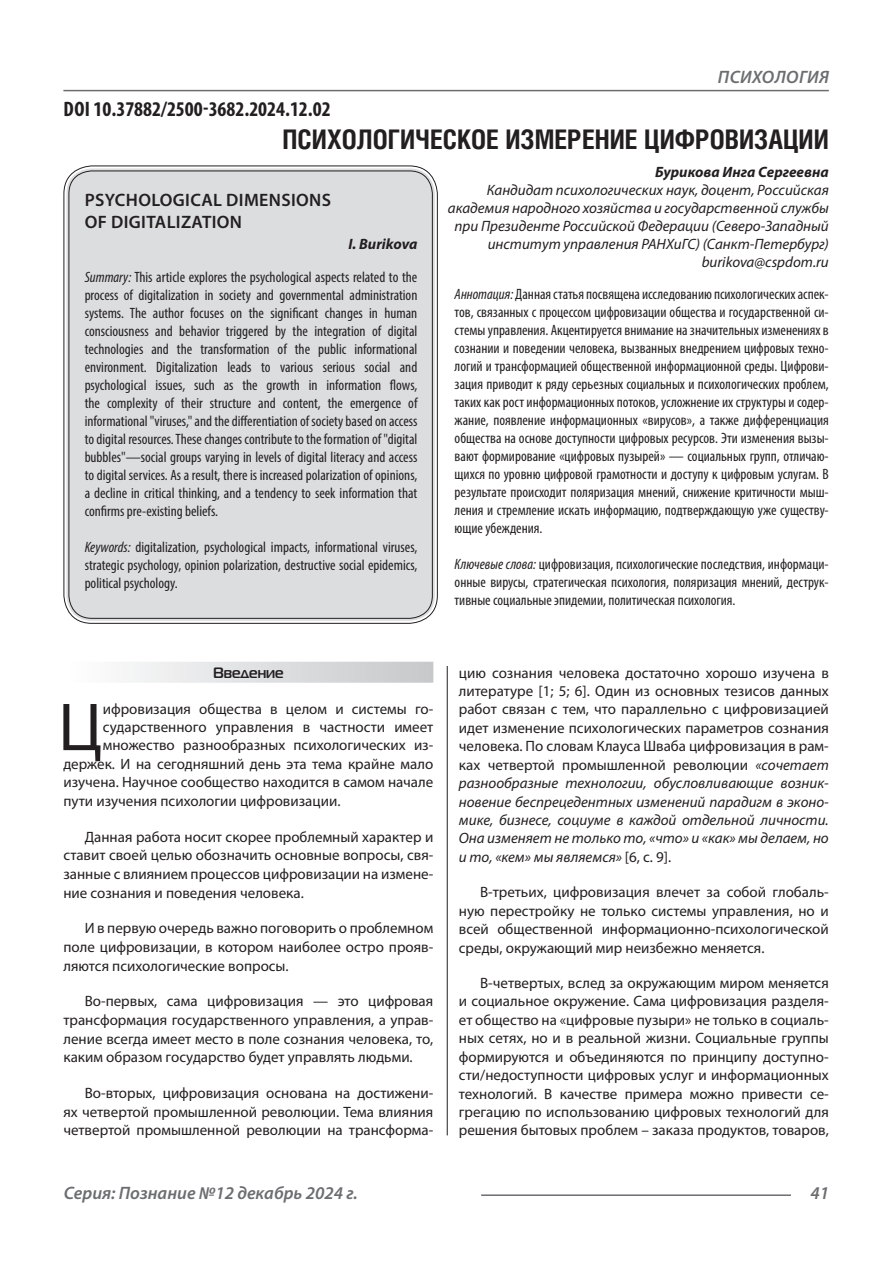
<style>
.page{position:relative;width:893px;height:1263px;background:#fff}
.page>*{position:absolute;margin:0;border:0;box-sizing:border-box;transform-origin:0 0}
.Статья_текст_первый{font:68.4px "Myriad Pro";color:#231f20}
.Статья_название{font:700 27px "Helios Cond C";color:#231f20}
.ДОИ{font:700 condensed 21px "Myriad Pro";color:#231f20}
.Статья_название_англ{font:600 18px "Myriad Pro";letter-spacing:.02em;color:#231f20}
.t1{font:italic 600 18px "Myriad Pro";color:#6c6d70}
.t2{font:italic 600 18px "Myriad Pro";letter-spacing:.02em;color:#6c6d70}
.Статья_текст{font:15px/18.5px "Myriad Pro";color:#231f20;text-align:justify}
.Статья_аннотация_тек{font:condensed 15px/18px "Myriad Pro";color:#231f20;text-align:justify}
.Статья_аннотация_анг{font:condensed 15px/18px "Myriad Pro";color:#231f20;text-align:justify}
.Статья_текст_первый-2{font:15px "Myriad Pro";color:#231f20}
.Статья_автор_инфо{font:italic 15px/18px "Myriad Pro";color:#231f20;text-align:right}
.Статья_автор_инфо-2{font:italic 700 15px "Myriad Pro";color:#231f20}
.Статья_автор_англ{font:italic 700 15px "Myriad Pro";color:#231f20}
.Статья_подзаголовок{font:700 15px "Magistral C";color:#231f20}
.s1{font-style:italic}
</style>
<div class="page">
<hr style="left:447px;top:128px;width:1px;height:1007px;background:#231f20">
<hr style="left:63px;top:90px;width:766px;height:1px;background:#6c6d70">
<hr style="left:481px;top:1194px;width:310px;height:2px;background:#6c6d70">
<div style="left:443px;top:128px;width:10px;height:538px;background:#fff"></div>
<div style="left:66px;top:168px;width:369px;height:453px;background:#dcdddf;border-radius:26px"></div>
<div style="left:63px;top:662px;width:370px;height:21px;background:linear-gradient(to right,#fefeff,#c6c8ca)"></div>
<p class="ДОИ" style="left:64px;top:96px;width:269px">DOI 10.37882/2500-3682.2024.12.02</p>
<p class="t2" style="left:718px;top:66px;width:113px">ПСИХОЛОГИЯ</p>
<p class="Статья_название" style="left:283px;top:124px;width:548px">ПСИХОЛОГИЧЕСКОЕ ИЗМЕРЕНИЕ ЦИФРОВИЗАЦИИ</p>
<p class="Статья_автор_инфо-2" style="left:655px;top:162px;width:175px">Бурикова Инга Сергеевна</p>
<p class="Статья_автор_инфо" style="left:448px;top:180px;width:382px">Кандидат психологических наук, доцент, Российская академия народного хозяйства и государственной службы при Президенте Российской Федерации (Северо-Западный институт управления РАНХиГС) (Санкт-Петербург)</p>
<p class="Статья_автор_инфо" style="left:702px;top:252px;width:129px">burikova@cspdom.ru</p>
<p class="Статья_аннотация_тек" style="left:455px;top:285px;width:376px"><span class="s1">Аннотация:</span> Данная статья посвящена исследованию психологических аспек&shy;тов, связанных с процессом цифровизации общества и государственной си&shy;стемы управления. Акцентируется внимание на значительных изменениях в сознании и поведении человека, вызванных внедрением цифровых техно&shy;логий и трансформацией общественной информационной среды. Цифрови&shy;зация приводит к ряду серьезных социальных и психологических проблем, таких как рост информационных потоков, усложнение их структуры и содер&shy;жание, появление информационных «вирусов», а также дифференциация общества на основе доступности цифровых ресурсов. Эти изменения вызы&shy;вают формирование «цифровых пузырей» — социальных групп, отличаю&shy;щихся по уровню цифровой грамотности и доступу к цифровым услугам. В результате происходит поляризация мнений, снижение критичности мыш&shy;ления и стремление искать информацию, подтверждающую уже существу&shy;ющие убеждения.</p>
<p class="Статья_аннотация_тек" style="left:455px;top:555px;width:376px"><span class="s1">Ключевые слова:</span> цифровизация, психологические последствия, информаци&shy;онные вирусы, стратегическая психология, поляризация мнений, деструк&shy;тивные социальные эпидемии, политическая психология.</p>
<p class="Статья_название_англ" style="left:85px;top:188px;width:248px">PSYCHOLOGICAL DIMENSIONS</p>
<p class="Статья_название_англ" style="left:85px;top:210px;width:159px">OF DIGITALIZATION</p>
<p class="Статья_автор_англ" style="left:348px;top:235px;width:70px">I. Burikova</p>
<p class="Статья_аннотация_анг" style="left:85px;top:268px;width:334px"><span class="s1">Summary:</span> This article explores the psychological aspects related to the process of digitalization in society and governmental administration systems. The author focuses on the significant changes in human consciousness and behavior triggered by the integration of digital technologies and the transformation of the public informational environment. Digitalization leads to various serious social and psychological issues, such as the growth in information flows, the complexity of their structure and content, the emergence of informational "viruses," and the differentiation of society based on access to digital resources. These changes contribute to the formation of "digital bubbles"—social groups varying in levels of digital literacy and access to digital services. As a result, there is increased polarization of opinions, a decline in critical thinking, and a tendency to seek information that confirms pre-existing beliefs.</p>
<p class="Статья_аннотация_анг" style="left:85px;top:538px;width:334px"><span class="s1">Keywords:</span> digitalization, psychological impacts, informational viruses, strategic psychology, opinion polarization, destructive social epidemics, political psychology.</p>
<p class="Статья_подзаголовок" style="left:213px;top:664px;width:72px">Введение</p>
<p class="Статья_текст_первый" style="left:58px;top:685px;width:46px">Ц</p>
<p class="Статья_текст_первый-2" style="left:103px;top:700px;width:332px">ифровизация общества в целом и системы го-</p>
<p class="Статья_текст_первый-2" style="left:103px;top:718px;width:332px">сударственного управления в частности имеет</p>
<p class="Статья_текст_первый-2" style="left:103px;top:736px;width:332px">множество разнообразных психологических из-</p>
<p class="Статья_текст_первый-2" style="left:63px;top:754px;width:371px">держек. И на сегодняшний день эта тема крайне мало</p>
<p class="Статья_текст_первый-2" style="left:63px;top:773px;width:371px">изучена. Научное сообщество находится в самом начале</p>
<p class="Статья_текст_первый-2" style="left:63px;top:792px;width:279px">пути изучения психологии цифровизации.</p>
<p class="Статья_текст" style="left:63px;top:827px;width:371px;text-indent:21px">Данная работа носит скорее проблемный характер и ставит своей целью обозначить основные вопросы, свя&shy;занные с влиянием процессов цифровизации на измене&shy;ние сознания и поведения человека.</p>
<p class="Статья_текст" style="left:63px;top:919px;width:371px;text-indent:21px">И в первую очередь важно поговорить о проблемном поле цифровизации, в котором наиболее остро прояв&shy;ляются психологические вопросы.</p>
<p class="Статья_текст" style="left:63px;top:992px;width:371px;text-indent:21px">Во-первых, сама цифровизация — это цифровая трансформация государственного управления, а управ&shy;ление всегда имеет место в поле сознания человека, то, каким образом государство будет управлять людьми.</p>
<p class="Статья_текст" style="left:63px;top:1083px;width:371px;text-indent:21px">Во-вторых, цифровизация основана на достижени&shy;ях четвертой промышленной революции. Тема влияния четвертой промышленной революции на трансформа-</p>
<p class="Статья_текст" style="left:459px;top:663px;width:371px">цию сознания человека достаточно хорошо изучена в литературе [1; 5; 6]. Один из основных тезисов данных работ связан с тем, что параллельно с цифровизацией идет изменение психологических параметров сознания человека. По словам Клауса Шваба цифровизация в рам&shy;ках четвертой промышленной революции <span class="s1">«сочетает разнообразные технологии, обусловливающие возник&shy;новение беспрецедентных изменений парадигм в эконо&shy;мике, бизнесе, социуме в каждой отдельной личности.<br>Она изменяет не только то, «что» и «как» мы делаем, но и то, «кем» мы являемся»</span> [6, с. 9].</p>
<p class="Статья_текст" style="left:459px;top:883px;width:371px;text-indent:21px">В-третьих, цифровизация влечет за собой глобаль&shy;ную перестройку не только системы управления, но и всей общественной информационно-психологической среды, окружающий мир неизбежно меняется.</p>
<p class="Статья_текст" style="left:459px;top:973px;width:371px;text-indent:21px">В-четвертых, вслед за окружающим миром меняется и социальное окружение. Сама цифровизация разделя&shy;ет общество на «цифровые пузыри» не только в социаль&shy;ных сетях, но и в реальной жизни. Социальные группы формируются и объединяются по принципу доступно&shy;сти/недоступности цифровых услуг и информационных технологий. В качестве примера можно привести се&shy;грегацию по использованию цифровых технологий для решения бытовых проблем – заказа продуктов, товаров,</p>
<p class="t1" style="left:64px;top:1182px;width:295px">Серия: Познание №12 декабрь 2024 г.</p>
<p class="t1" style="left:810px;top:1182px;width:20px">41</p>
</div>
